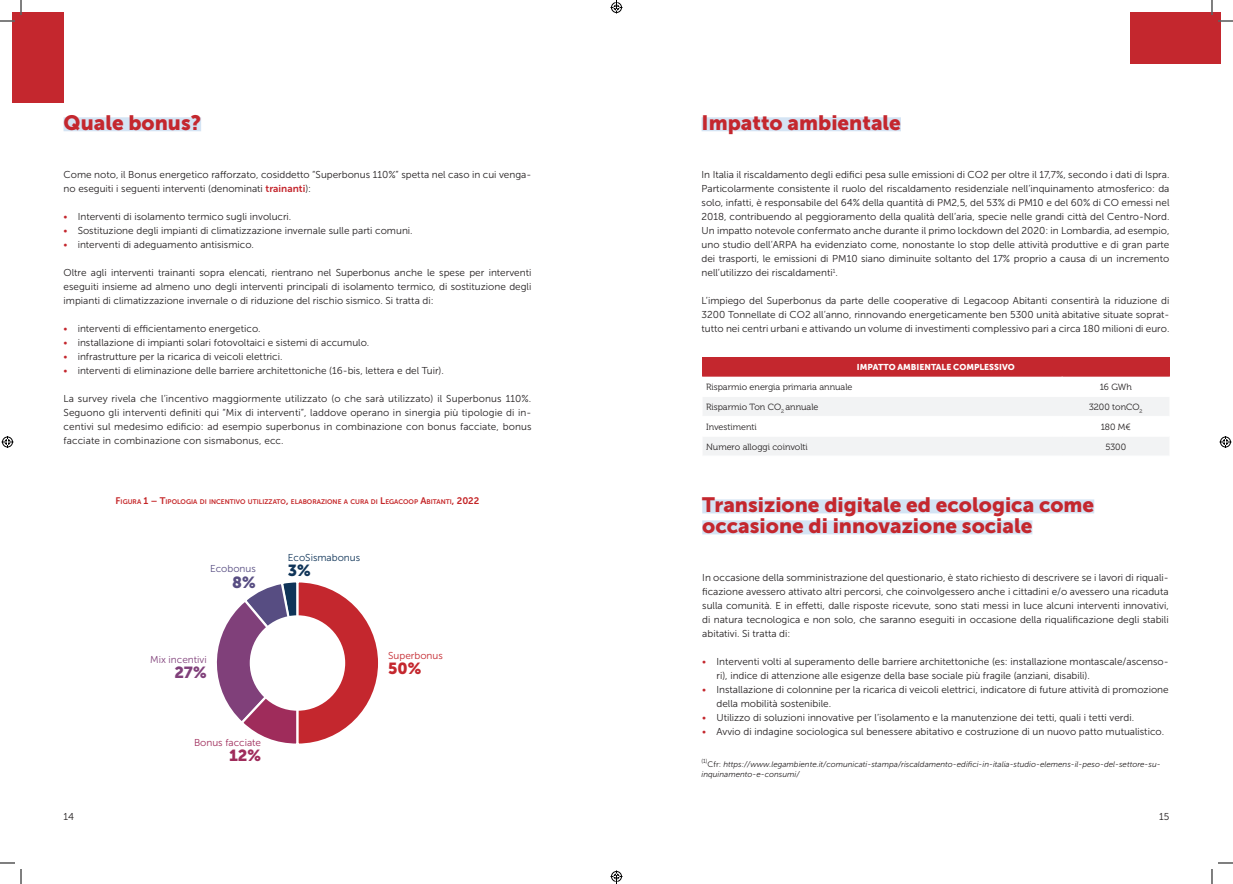
<style>
.page{position:relative;width:1233px;height:884px;background:#fff}
.page>*{position:absolute;margin:0;border:0;box-sizing:border-box;transform-origin:0 0}
.t1{font:20.7px/21px "Museo Sans 900";color:#c4272e}
.t2{font:16px "Museo Sans 900";color:#c4272e}
.t3{font:16px "Museo Sans 900";color:#9f2c5b}
.t4{font:16px "Museo Sans 900";color:#80407a}
.t5{font:16px "Museo Sans 900";color:#574d82}
.t6{font:16px "Museo Sans 900";color:#0f3458}
.t7{font:10px/14px "Museo Sans 300";color:#231f20;text-align:justify}
.t8{font:10px "Museo Sans 300";color:#9f2c5b}
.t9{font:10px "Museo Sans 300";color:#0f3458}
.t10{font:10px "Museo Sans 300";color:#80407a}
.t11{font:10px "Museo Sans 300";color:#c4272e}
.t12{font:10px "Museo Sans 300";color:#574d82}
.t13{font:9px "Museo 300";color:#231f20}
.t14{font:8.5px "Museo Sans 900";color:#fff}
.t15{font:italic 8px/10px "Museo Sans 300";color:#231f20}
.t16{font:6.7px "Museo Sans 700";color:#c42426}
.s1{font-family:"Museo Sans 700";color:#c4272e}
.s2{color:#c4272e}
.s3{font-size:9.5px}
.s4{font-style:normal}
</style>
<div class="page">
<div style="left:12px;top:12px;width:52px;height:91px;background:#c4272e"></div>
<div style="left:1129px;top:12px;width:91px;height:52px;background:#c4272e"></div>
<div style="left:701px;top:117px;width:200px;height:14px;background:#d4e4f4"></div>
<div style="left:64px;top:117px;width:137px;height:14px;background:#d4e4f4"></div>
<div style="left:702px;top:357px;width:467px;height:20px;background:#c4272e"></div>
<svg style="left:703px;top:397px;width:466px;height:58px"></svg>
<hr style="left:1062px;top:436px;width:107px;height:1px;background:#fff">
<svg style="left:216px;top:582px;width:162px;height:162px"></svg>
<div style="left:250px;top:615px;width:95px;height:96px;background:#fff;border-radius:50%"></div>
<div style="left:702px;top:499px;width:392px;height:14px;background:#d4e4f4"></div>
<div style="left:702px;top:520px;width:330px;height:14px;background:#d4e4f4"></div>
<svg style="left:1218px;top:20px;width:15px;height:2px"></svg>
<svg style="left:1218px;top:862px;width:15px;height:2px"></svg>
<svg style="left:0;top:0;width:22px;height:22px"></svg>
<svg style="left:0;top:862px;width:22px;height:22px"></svg>
<svg style="left:1211px;top:0;width:1px;height:15px"></svg>
<svg style="left:1211px;top:869px;width:1px;height:15px"></svg>
<svg style="left:2px;top:436px;width:12px;height:12px"></svg>
<svg style="left:1219px;top:436px;width:12px;height:12px"></svg>
<svg style="left:610px;top:0;width:12px;height:14px"></svg>
<svg style="left:610px;top:870px;width:12px;height:14px"></svg>
<h1 class="t1" style="left:64px;top:112px;width:139px">Quale bonus?</h1>
<p class="t7" style="left:64px;top:168px;width:469px">Come noto, il Bonus energetico rafforzato, cosiddetto “Superbonus 110%” spetta nel caso in cui venga&shy;no eseguiti i seguenti interventi (denominati <span class="s1">trainanti</span>):</p>
<p class="t7" style="left:64px;top:210px;width:229px"><span class="s2">•</span> Interventi di isolamento termico sugli involucri.</p>
<p class="t7" style="left:64px;top:224px;width:351px"><span class="s2">•</span> Sostituzione degli impianti di climatizzazione invernale sulle parti comuni.</p>
<p class="t7" style="left:64px;top:238px;width:192px"><span class="s2">•</span> interventi di adeguamento antisismico.</p>
<p class="t7" style="left:64px;top:266px;width:469px">Oltre agli interventi trainanti sopra elencati, rientrano nel Superbonus anche le spese per interventi eseguiti insieme ad almeno uno degli interventi principali di isolamento termico, di sostituzione degli impianti di climatizzazione invernale o di riduzione del rischio sismico. Si tratta di:</p>
<p class="t7" style="left:64px;top:322px;width:199px"><span class="s2">•</span> interventi di efficientamento energetico.</p>
<p class="t7" style="left:64px;top:336px;width:307px"><span class="s2">•</span> installazione di impianti solari fotovoltaici e sistemi di accumulo.</p>
<p class="t7" style="left:64px;top:350px;width:220px"><span class="s2">•</span> infrastrutture per la ricarica di veicoli elettrici.</p>
<p class="t7" style="left:64px;top:364px;width:382px"><span class="s2">•</span> interventi di eliminazione delle barriere architettoniche (16-bis, lettera e del Tuir).</p>
<p class="t7" style="left:64px;top:392px;width:469px">La survey rivela che l’incentivo maggiormente utilizzato (o che sarà utilizzato) il Superbonus 110%.<br>Seguono gli interventi definiti qui “Mix di interventi”, laddove operano in sinergia più tipologie di in&shy;centivi sul medesimo edificio: ad esempio superbonus in combinazione con bonus facciate, bonus facciate in combinazione con sismabonus, ecc.</p>
<h1 class="t1" style="left:701px;top:112px;width:201px">Impatto ambientale</h1>
<p class="t7" style="left:701px;top:168px;width:469px">In Italia il riscaldamento degli edifici pesa sulle emissioni di CO2 per oltre il 17,7%, secondo i dati di Ispra.<br>Particolarmente consistente il ruolo del riscaldamento residenziale nell’inquinamento atmosferico: da solo, infatti, è responsabile del 64% della quantità di PM2,5, del 53% di PM10 e del 60% di CO emessi nel 2018, contribuendo al peggioramento della qualità dell’aria, specie nelle grandi città del Centro-Nord.<br>Un impatto notevole confermato anche durante il primo lockdown del 2020: in Lombardia, ad esempio, uno studio dell’ARPA ha evidenziato come, nonostante lo stop delle attività produttive e di gran parte dei trasporti, le emissioni di PM10 siano diminuite soltanto del 17% proprio a causa di un incremento nell’utilizzo dei riscaldamenti<sup>1</sup>.</p>
<p class="t7" style="left:701px;top:294px;width:469px">L’impiego del Superbonus da parte delle cooperative di Legacoop Abitanti consentirà la riduzione di 3200 Tonnellate di CO2 all’anno, rinnovando energeticamente ben 5300 unità abitative situate soprat&shy;tutto nei centri urbani e attivando un volume di investimenti complessivo pari a circa 180 milioni di euro.</p>
<p class="t14" style="left:857px;top:362px;width:159px">IMPATTO AMBIENTALE COMPLESSIVO</p>
<p class="t13" style="left:706px;top:382px;width:148px">Risparmio energia primaria annuale</p>
<p class="t13" style="left:1099px;top:382px;width:34px">16 GWh</p>
<p class="t13" style="left:706px;top:402px;width:114px">Risparmio Ton CO<sub>2</sub> annuale</p>
<p class="t13" style="left:1089px;top:402px;width:55px">3200 tonCO<sub>2</sub></p>
<p class="t13" style="left:706px;top:422px;width:52px">Investimenti</p>
<p class="t13" style="left:1100px;top:422px;width:32px">180 M€</p>
<p class="t13" style="left:706px;top:442px;width:103px">Numero alloggi coinvolti</p>
<p class="t13" style="left:1105px;top:442px;width:22px">5300</p>
<p class="t16" style="left:116px;top:498px;width:365px"><span class="s3">F</span>IGURA <span class="s3">1 – T</span>IPOLOGIA DI INCENTIVO UTILIZZATO<span class="s3">,</span> ELABORAZIONE A CURA DI <span class="s3">L</span>EGACOOP <span class="s3">A</span>BITANTI<span class="s3">,</span> <span class="s3">2022</span></p>
<h1 class="t1" style="left:702px;top:495px;width:393px">Transizione digitale ed ecologica come occasione di innovazione sociale</h1>
<p class="t12" style="left:210px;top:563px;width:47px">Ecobonus</p>
<h2 class="t5" style="left:232px;top:573px;width:25px">8%</h2>
<p class="t10" style="left:150px;top:654px;width:58px">Mix incentivi</p>
<h2 class="t4" style="left:174px;top:663px;width:34px">27%</h2>
<p class="t8" style="left:194px;top:737px;width:69px">Bonus facciate</p>
<h2 class="t3" style="left:229px;top:747px;width:34px">12%</h2>
<p class="t9" style="left:288px;top:552px;width:74px">EcoSismabonus</p>
<h2 class="t6" style="left:288px;top:561px;width:25px">3%</h2>
<p class="t11" style="left:388px;top:650px;width:56px">Superbonus</p>
<h2 class="t2" style="left:388px;top:660px;width:35px">50%</h2>
<p class="t7" style="left:702px;top:571px;width:468px">In occasione della somministrazione del questionario, è stato richiesto di descrivere se i lavori di riquali&shy;ficazione avessero attivato altri percorsi, che coinvolgessero anche i cittadini e/o avessero una ricaduta sulla comunità. E in effetti, dalle risposte ricevute, sono stati messi in luce alcuni interventi innovativi, di natura tecnologica e non solo, che saranno eseguiti in occasione della riqualificazione degli stabili abitativi. Si tratta di:</p>
<p class="t7" style="left:716px;top:655px;width:454px;text-indent:-14px"><span class="s2">•</span> Interventi volti al superamento delle barriere architettoniche (es: installazione montascale/ascenso&shy;ri), indice di attenzione alle esigenze della base sociale più fragile (anziani, disabili).</p>
<p class="t7" style="left:716px;top:683px;width:454px;text-indent:-14px"><span class="s2">•</span> Installazione di colonnine per la ricarica di veicoli elettrici, indicatore di future attività di promozione della mobilità sostenibile.</p>
<p class="t7" style="left:702px;top:711px;width:433px"><span class="s2">•</span> Utilizzo di soluzioni innovative per l’isolamento e la manutenzione dei tetti, quali i tetti verdi.</p>
<p class="t7" style="left:702px;top:725px;width:463px"><span class="s2">•</span> Avvio di indagine sociologica sul benessere abitativo e costruzione di un nuovo patto mutualistico.</p>
<p class="t15" style="left:701px;top:759px;width:460px"><sup>(1)</sup><span class="s4">Cfr:</span> https://www.legambiente.it/comunicati-stampa/riscaldamento-edifici-in-italia-studio-elemens-il-peso-del-settore-su&shy;inquinamento-e-consumi/</p>
<p class="t7" style="left:64px;top:810px;width:12px">14</p>
<p class="t7" style="left:1159px;top:810px;width:12px">15</p>
</div>
